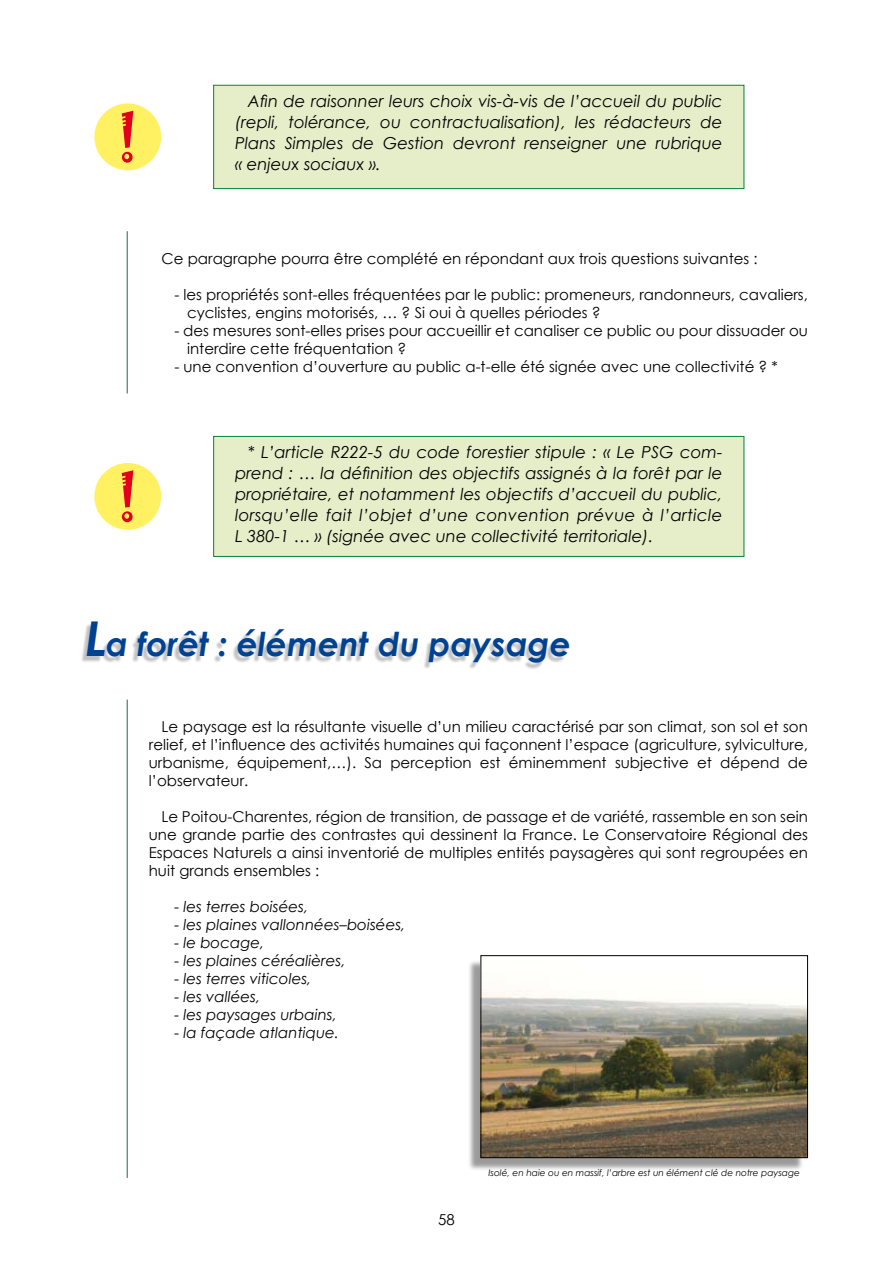
<style>
.page{position:relative;width:893px;height:1263px;background:#fff}
.page>*{position:absolute;margin:0;border:0;box-sizing:border-box;transform-origin:0 0}
.t1{font:60px "Jokerman";color:#e2001a}
.t2{font:italic 700 33px "Century Gothic";color:#004292}
.t3{font:italic 16.5px/21px "Century Gothic";color:#000;text-align:justify}
.t4{font:15px/18px "Century Gothic";color:#000}
.t5{font:italic 15px "Century Gothic";color:#000}
.t6{font:italic 9px "Century Gothic";color:#000}
.s1{font-size:48px}
</style>
<div class="page">
<div style="left:94px;top:103px;width:67px;height:67px;background:#fff162;border-radius:50%"></div>
<div style="left:214px;top:85px;width:530px;height:104px;background:#e5eec9"></div>
<div style="left:213px;top:85px;width:531px;height:104px;border:1px solid #008734"></div>
<hr style="left:127px;top:231px;width:1px;height:162px;background:#206748">
<div style="left:94px;top:463px;width:67px;height:67px;background:#fff162;border-radius:50%"></div>
<div style="left:214px;top:436px;width:530px;height:120px;background:#e5eec9"></div>
<div style="left:213px;top:436px;width:531px;height:121px;border:1px solid #008734"></div>
<hr style="left:127px;top:699px;width:1px;height:479px;background:#206748">
<div style="left:79px;top:623px;width:489px;height:48px;background:#000;opacity:.25"></div>
<div style="left:466px;top:958px;width:339px;height:214px;background:#000;opacity:.4"></div>
<img style="left:482px;top:958px;width:324px;height:198px">
<div style="left:480px;top:955px;width:328px;height:203px;border:1px solid #000"></div>
<h1 class="t1" style="left:116px;top:95px;width:25px">!</h1>
<p class="t3" style="left:235px;top:90px;width:489px;text-indent:13px">Afin de raisonner leurs choix vis-à-vis de l’accueil du public (repli, tolérance, ou contractualisation), les rédacteurs de Plans Simples de Gestion devront renseigner une rubrique « enjeux sociaux ».</p>
<h1 class="t1" style="left:116px;top:455px;width:25px">!</h1>
<p class="t4" style="left:162px;top:249px;width:598px">Ce paragraphe pourra être complété en répondant aux trois questions suivantes :</p>
<p class="t4" style="left:187px;top:285px;width:622px;text-indent:-13px">- les propriétés sont-elles fréquentées par le public: promeneurs, randonneurs, cavaliers, cyclistes, engins motorisés, … ? Si oui à quelles périodes ?</p>
<p class="t4" style="left:187px;top:321px;width:622px;text-indent:-13px">- des mesures sont-elles prises pour accueillir et canaliser ce public ou pour dissuader ou interdire cette fréquentation ?</p>
<p class="t4" style="left:174px;top:357px;width:605px">- une convention d’ouverture au public a-t-elle été signée avec une collectivité ? *</p>
<p class="t3" style="left:235px;top:441px;width:489px;text-indent:13px">* L’article R222-5 du code forestier stipule : « Le PSG com&shy;prend : … la définition des objectifs assignés à la forêt par le propriétaire, et notamment les objectifs d’accueil du public, lorsqu’elle fait l’objet d’une convention prévue à l’article L 380-1 … » (signée avec une collectivité territoriale).</p>
<h2 class="t2" style="left:85px;top:619px;width:487px"><span class="s1">L</span>a forêt : élément du paysage</h2>
<p class="t4" style="left:149px;top:717px;width:661px;text-align:justify;text-indent:13px">Le paysage est la résultante visuelle d’un milieu caractérisé par son climat, son sol et son relief, et l’influence des activités humaines qui façonnent l’espace (agriculture, sylviculture, urbanisme, équipement,…). Sa perception est éminemment subjective et dépend de l’observateur.</p>
<p class="t4" style="left:149px;top:807px;width:661px;text-align:justify;text-indent:13px">Le Poitou-Charentes, région de transition, de passage et de variété, rassemble en son sein une grande partie des contrastes qui dessinent la France. Le Conservatoire Régional des Espaces Naturels a ainsi inventorié de multiples entités paysagères qui sont regroupées en huit grands ensembles :</p>
<p class="t5" style="left:174px;top:896px;width:135px">- les terres boisées,</p>
<p class="t5" style="left:174px;top:914px;width:233px">- les plaines vallonnées–boisées,</p>
<p class="t5" style="left:174px;top:932px;width:92px">- le bocage,</p>
<p class="t5" style="left:174px;top:950px;width:173px">- les plaines céréalières,</p>
<p class="t5" style="left:174px;top:968px;width:139px">- les terres viticoles,</p>
<p class="t5" style="left:174px;top:986px;width:87px">- les vallées,</p>
<p class="t5" style="left:174px;top:1004px;width:164px">- les paysages urbains,</p>
<p class="t5" style="left:174px;top:1022px;width:166px">- la façade atlantique.</p>
<p class="t4" style="left:438px;top:1210px;width:18px">58</p>
<p class="t6" style="left:489px;top:1167px;width:313px">Isolé, en haie ou en massif, l’arbre est un élément clé de notre paysage</p>
</div>
